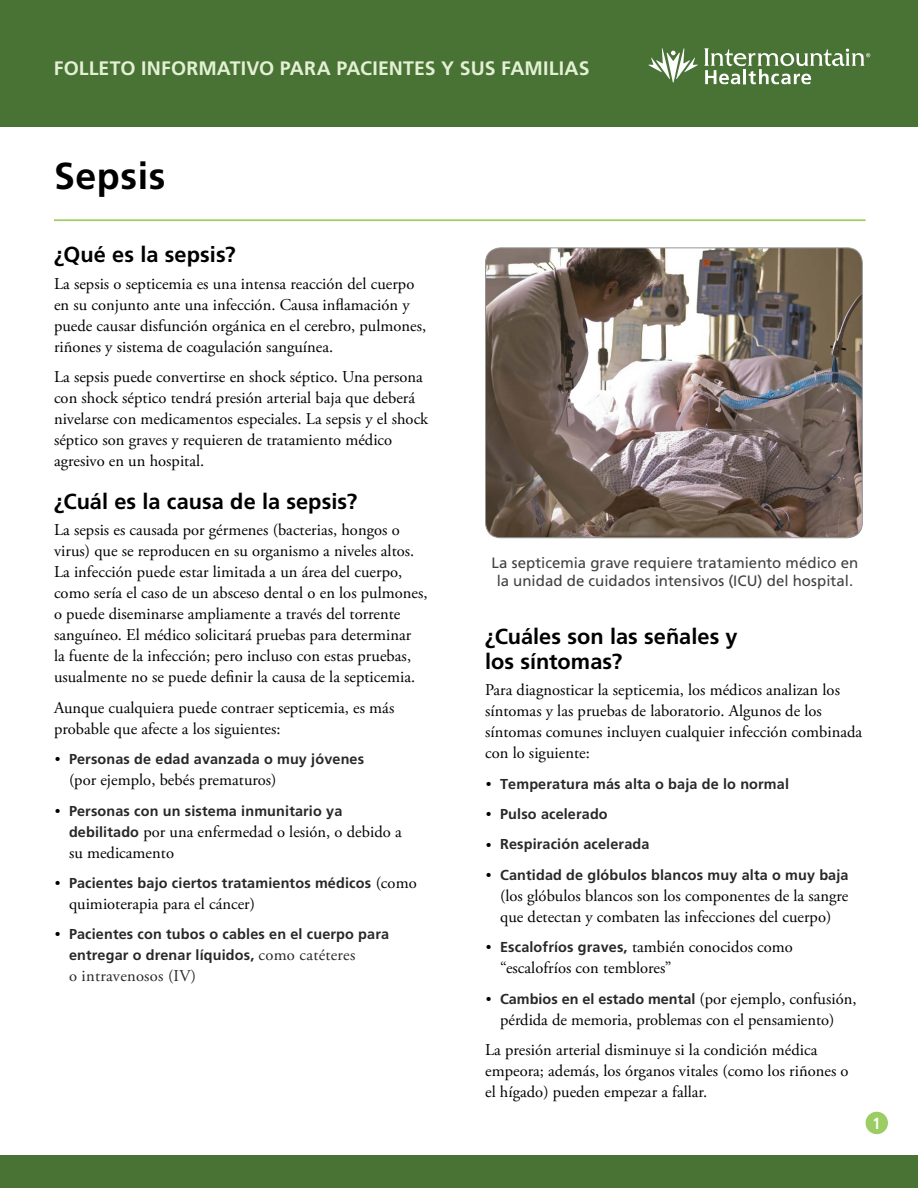
<style>
.page{position:relative;width:918px;height:1188px;background:#fff}
.page>*{position:absolute;margin:0;border:0;box-sizing:border-box;transform-origin:0 0}
.Title__h1{font:700 37.5px "Frutiger LT Std";letter-spacing:.015em;color:#000}
.Level_1__h2{font:700 21.75px/24.8px "Frutiger LT Std";color:#000}
.t1{font:700 19.5px "Frutiger LT Std";letter-spacing:.005em;color:#e3f0d4}
.Main__p{font:16.5px/21px "Adobe Garamond Pro";color:#000}
.t2{font:16.5px "Adobe Garamond Pro";letter-spacing:.015em;color:#292829}
.t3{font:700 condensed 16.2px "Frutiger LT Std";color:#fff}
.sentence_case_-_cntr{font:15px/17.7px "Frutiger LT Std";color:#414042;text-align:center}
.t4{font:700 14.4px/21px "Frutiger LT Std";letter-spacing:.01em;color:#292829}
.s1{font-family:"Adobe Garamond Pro";font-weight:400;font-size:15px;color:#000}
.s2{font-family:"Frutiger LT Std";font-weight:700;font-size:14.4px;color:#292829}
.s3{font-family:"Adobe Garamond Pro";font-weight:400;font-size:16.5px;color:#000}
.s4{font-family:"Adobe Garamond Pro";font-weight:400;font-size:16.5px}
.s5{font-size:15px}
</style>
<div class="page">
<div style="left:0;top:1156px;width:918px;height:32px;background:#497235"></div>
<div style="left:0;top:0;width:918px;height:127px;background:#497235"></div>
<div style="left:866px;top:1112px;width:22px;height:22px;background:#9bcd63;border-radius:50%"></div>
<svg style="left:648px;top:48px;width:50px;height:34px"></svg>
<svg style="left:704px;top:48px;width:166px;height:36px"></svg>
<hr style="left:54px;top:219px;width:812px;height:2px;background:#a1cf6d">
<img style="left:486px;top:248px;width:376px;height:290px">
<div style="left:485px;top:248px;width:378px;height:290px;border:1px solid #939598;border-radius:15px"></div>
<p class="t1" style="left:54px;top:57px;width:537px">FOLLETO INFORMATIVO PARA PACIENTES Y SUS FAMILIAS</p>
<p class="Title__h1" style="left:54px;top:154px;width:113px">Sepsis</p>
<p class="Level_1__h2" style="left:54px;top:243px;width:183px">¿Qué es la sepsis?</p>
<p class="Main__p" style="left:54px;top:274px;width:374px">La sepsis o septicemia es una intensa reacción del cuerpo en su conjunto ante una infección. Causa inflamación y puede causar disfunción orgánica en el cerebro, pulmones, riñones y sistema de coagulación sanguínea.</p>
<p class="Main__p" style="left:54px;top:367px;width:376px">La sepsis puede convertirse en shock séptico. Una persona con shock séptico tendrá presión arterial baja que deberá nivelarse con medicamentos especiales. La sepsis y el shock séptico son graves y requieren de tratamiento médico agresivo en un hospital.</p>
<p class="Level_1__h2" style="left:54px;top:489px;width:305px">¿Cuál es la causa de la sepsis?</p>
<p class="Main__p" style="left:54px;top:520px;width:375px">La sepsis es causada por gérmenes (bacterias, hongos o virus) que se reproducen en su organismo a niveles altos.<br>La infección puede estar limitada a un área del cuerpo, como sería el caso de un absceso dental o en los pulmones, o puede diseminarse ampliamente a través del torrente sanguíneo. El médico solicitará pruebas para determinar<br>la fuente de la infección; pero incluso con estas pruebas, usualmente no se puede definir la causa de la septicemia.</p>
<p class="Main__p" style="left:54px;top:698px;width:342px">Aunque cualquiera puede contraer septicemia, es más probable que afecte a los siguientes:</p>
<p class="t4" style="left:55px;top:749px;width:311px"><span class="s1">•</span> Personas de edad avanzada o muy jóvenes</p>
<p class="Main__p" style="left:69px;top:770px;width:209px">(por ejemplo, bebés prematuros)</p>
<p class="t4" style="left:55px;top:800px;width:289px"><span class="s1">•</span> Personas con un sistema inmunitario ya</p>
<p class="Main__p" style="left:69px;top:821px;width:334px"><span class="s2">debilitado</span> por una enfermedad o lesión, o debido a su medicamento</p>
<p class="t4" style="left:55px;top:872px;width:363px"><span class="s1">•</span> Pacientes bajo ciertos tratamientos médicos <span class="s3">(como</span></p>
<p class="Main__p" style="left:69px;top:894px;width:188px">quimioterapia para el cáncer)</p>
<p class="t4" style="left:69px;top:924px;width:322px;text-indent:-14px"><span class="s1">•</span> Pacientes con tubos o cables en el cuerpo para entregar o drenar líquidos, <span class="s4">como catéteres</span></p>
<p class="t2" style="left:69px;top:966px;width:129px">o intravenosos (IV)</p>
<p class="sentence_case_-_cntr" style="left:491px;top:554px;width:369px">La septicemia grave requiere tratamiento médico en la unidad de cuidados intensivos (ICU) del hospital.</p>
<p class="Level_1__h2" style="left:485px;top:624px;width:254px">¿Cuáles son las señales y los síntomas?</p>
<p class="Main__p" style="left:485px;top:680px;width:379px">Para diagnosticar la septicemia, los médicos analizan los síntomas y las pruebas de laboratorio. Algunos de los síntomas comunes incluyen cualquier infección combinada con lo siguiente:</p>
<p class="t4" style="left:486px;top:773px;width:305px"><span class="s1">•</span> Temperatura más alta o baja de lo normal</p>
<p class="t4" style="left:486px;top:804px;width:123px"><span class="s1">•</span> Pulso acelerado</p>
<p class="t4" style="left:486px;top:834px;width:165px"><span class="s1">•</span> Respiración acelerada</p>
<p class="t4" style="left:486px;top:864px;width:364px"><span class="s1">•</span> Cantidad de glóbulos blancos muy alta o muy baja</p>
<p class="Main__p" style="left:500px;top:886px;width:350px">(los glóbulos blancos son los componentes de la sangre que detectan y combaten las infecciones del cuerpo)</p>
<p class="Main__p" style="left:500px;top:937px;width:294px;text-indent:-14px"><span class="s5">•</span> <span class="s2">Escalofríos graves,</span> también conocidos como “escalofríos con temblores”</p>
<p class="t4" style="left:486px;top:988px;width:372px"><span class="s1">•</span> Cambios en el estado mental <span class="s3">(por ejemplo, confusión,</span></p>
<p class="Main__p" style="left:500px;top:1009px;width:336px">pérdida de memoria, problemas con el pensamiento)</p>
<p class="Main__p" style="left:485px;top:1040px;width:365px">La presión arterial disminuye si la condición médica empeora; además, los órganos vitales (como los riñones o el hígado) pueden empezar a fallar.</p>
<p class="t3" style="left:873px;top:1113px;width:10px">1</p>
</div>
